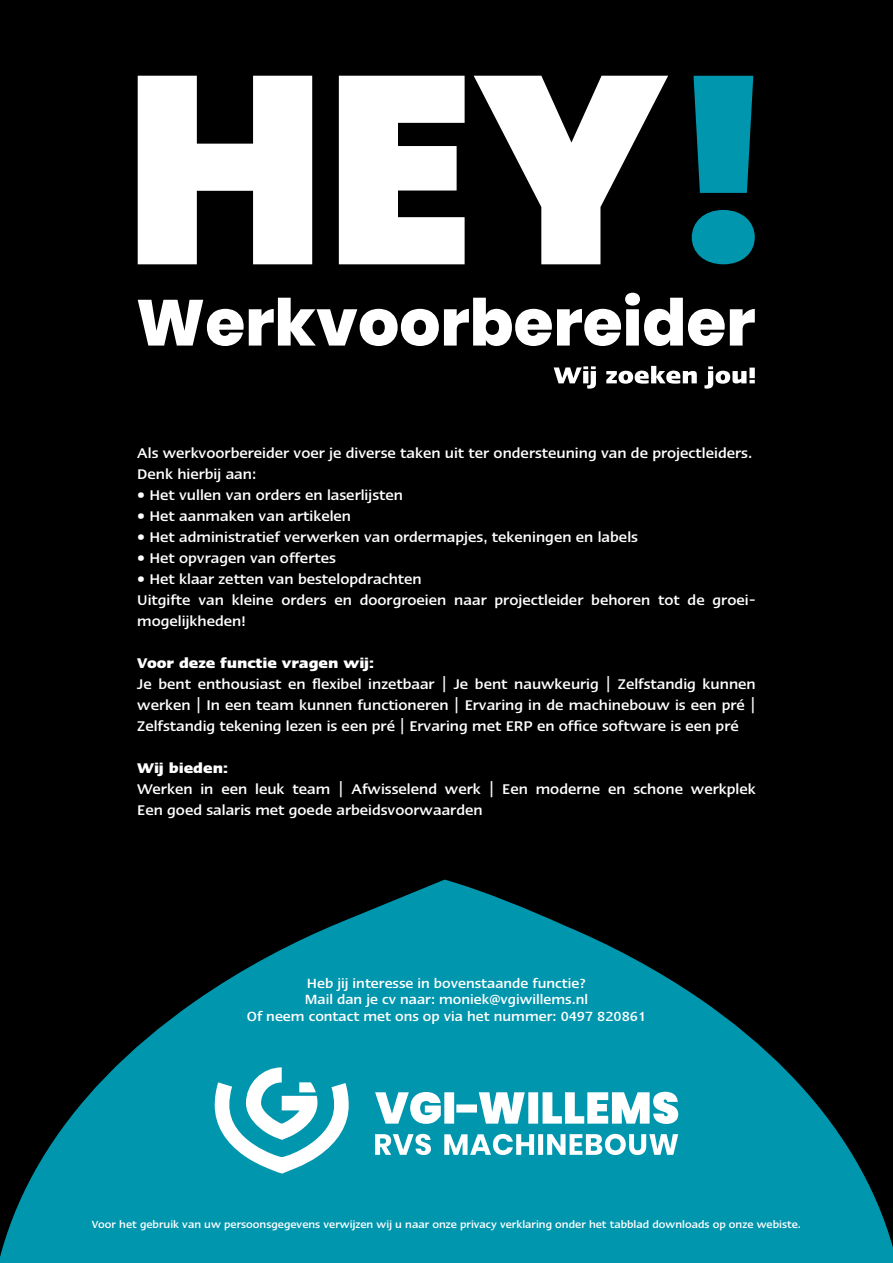
<style>
.page{position:relative;width:893px;height:1263px;background:#000}
.page>*{position:absolute;margin:0;border:0;box-sizing:border-box;transform-origin:0 0}
.t1{font:500 14.25px/21px "Ergo LT Pro";color:#fff}
.t2{font:700 14.25px "Ergo LT Pro";color:#fff}
.t3{font:500 13.5px/16.2px "Ergo LT Pro";color:#fff;text-align:center}
.t4{font:500 10.5px "Ergo LT Pro";color:#fff}
</style>
<div class="page">
<svg style="left:0;top:879px;width:893px;height:384px"></svg>
<svg style="left:73px;top:957px;width:746px;height:306px;background:#008297"></svg>
<svg style="left:215px;top:1067px;width:134px;height:106px;background:#67c0ce"></svg>
<svg style="left:375px;top:1134px;width:303px;height:21px;background:#85ccd8"></svg>
<svg style="left:375px;top:1092px;width:303px;height:32px;background:#9cd6df"></svg>
<svg style="left:138px;top:76px;width:530px;height:188px;fill:#fff"></svg>
<svg style="left:692px;top:76px;width:63px;height:188px"></svg>
<svg style="left:554px;top:366px;width:201px;height:23px"></svg>
<svg style="left:138px;top:293px;width:617px;height:53px"></svg>
<p class="t1" style="left:137px;top:443px;width:617px">Als werkvoorbereider voer je diverse taken uit ter ondersteuning van de projectleiders.<br>Denk hierbij aan:</p>
<p class="t1" style="left:137px;top:485px;width:267px">• Het vullen van orders en laserlijsten</p>
<p class="t1" style="left:137px;top:506px;width:215px">• Het aanmaken van artikelen</p>
<p class="t1" style="left:137px;top:527px;width:502px">• Het administratief verwerken van ordermapjes, tekeningen en labels</p>
<p class="t1" style="left:137px;top:548px;width:200px">• Het opvragen van offertes</p>
<p class="t1" style="left:137px;top:569px;width:620px">• Het klaar zetten van bestelopdrachten<br>Uitgifte van kleine orders en doorgroeien naar projectleider behoren tot de groei&shy;mogelijkheden!</p>
<p class="t2" style="left:137px;top:654px;width:238px">Voor deze functie vragen wij:</p>
<p class="t1" style="left:137px;top:674px;width:620px;text-align:justify">Je bent enthousiast en flexibel inzetbaar | Je bent nauwkeurig | Zelfstandig kunnen werken | In een team kunnen functioneren | Ervaring in de machinebouw is een pré | Zelfstandig tekening lezen is een pré | Ervaring met ERP en office software is een pré</p>
<p class="t2" style="left:137px;top:759px;width:92px">Wij bieden:</p>
<p class="t1" style="left:137px;top:779px;width:620px">Werken in een leuk team | Afwisselend werk | Een moderne en schone werkplek<br>Een goed salaris met goede arbeidsvoorwaarden</p>
<p class="t3" style="left:247px;top:975px;width:401px">Heb jij interesse in bovenstaande functie?<br>Mail dan je cv naar: moniek@vgiwillems.nl<br>Of neem contact met ons op via het nummer: 0497 820861</p>
<p class="t4" style="left:92px;top:1218px;width:710px">Voor het gebruik van uw persoonsgegevens verwijzen wij u naar onze privacy verklaring onder het tabblad downloads op onze webiste.</p>
</div>
